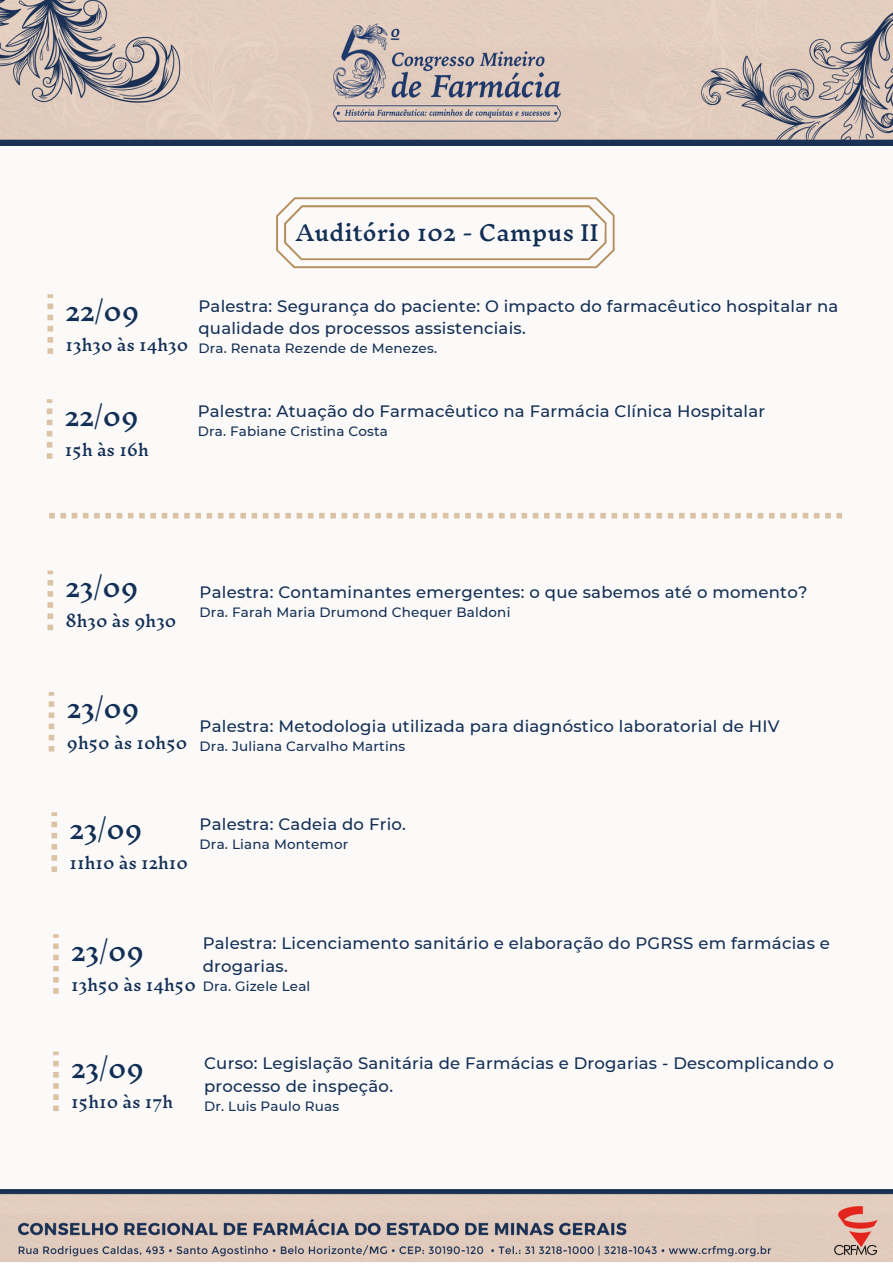
<style>
.page{position:relative;width:893px;height:1264px;background:#fff}
.page>*{position:absolute;margin:0;border:0;box-sizing:border-box;transform-origin:0 0}
.t1{font:500 24.3px "Inknut Antiqua";color:#132f55}
.t2{font:500 21.15px "Inknut Antiqua";color:#132f55}
.t3{font:500 16.5px/22.5px "Montserrat";letter-spacing:.015em;color:#132f55}
.t4{font:500 15.3px "Inknut Antiqua";color:#132f55}
.t5{font:500 13.5px "Montserrat";letter-spacing:.015em;color:#132f55}
</style>
<div class="page">
<div style="left:0;top:0;width:892px;height:1262px;background:#fcfaf9"></div>
<img style="left:0;top:0;width:892px;height:145px">
<svg style="left:276px;top:197px;width:338px;height:71px"></svg>
<img style="left:0;top:1189px;width:892px;height:72px">
<svg style="left:47px;top:570px;width:6px;height:60px"></svg>
<svg style="left:49px;top:692px;width:5px;height:59px"></svg>
<svg style="left:51px;top:812px;width:6px;height:60px"></svg>
<svg style="left:53px;top:1051px;width:6px;height:60px"></svg>
<svg style="left:53px;top:934px;width:6px;height:59px"></svg>
<svg style="left:47px;top:399px;width:5px;height:60px"></svg>
<svg style="left:49px;top:513px;width:793px;height:5px"></svg>
<svg style="left:47px;top:294px;width:6px;height:60px"></svg>
<p class="t2" style="left:295px;top:221px;width:305px">Auditório 102 - Campus II</p>
<h1 class="t1" style="left:66px;top:298px;width:76px">22/09</h1>
<p class="t4" style="left:66px;top:337px;width:124px">13h30 às 14h30</p>
<p class="t3" style="left:198px;top:295px;width:641px">Palestra: Segurança do paciente: O impacto do farmacêutico hospitalar na qualidade dos processos assistenciais.</p>
<p class="t5" style="left:198px;top:340px;width:240px">Dra. Renata Rezende de Menezes.</p>
<h1 class="t1" style="left:65px;top:403px;width:76px">22/09</h1>
<p class="t4" style="left:65px;top:442px;width:86px">15h às 16h</p>
<p class="t3" style="left:198px;top:399px;width:569px">Palestra: Atuação do Farmacêutico na Farmácia Clínica Hospitalar</p>
<p class="t5" style="left:198px;top:423px;width:192px">Dra. Fabiane Cristina Costa</p>
<h1 class="t1" style="left:66px;top:574px;width:75px">23/09</h1>
<p class="t4" style="left:66px;top:613px;width:112px">8h30 às 9h30</p>
<p class="t3" style="left:199px;top:581px;width:609px">Palestra: Contaminantes emergentes: o que sabemos até o momento?</p>
<p class="t5" style="left:199px;top:604px;width:312px">Dra. Farah Maria Drumond Chequer Baldoni</p>
<h1 class="t1" style="left:67px;top:695px;width:75px">23/09</h1>
<p class="t4" style="left:67px;top:734px;width:122px">9h50 às 10h50</p>
<p class="t3" style="left:199px;top:715px;width:581px">Palestra: Metodologia utilizada para diagnóstico laboratorial de HIV</p>
<p class="t5" style="left:199px;top:738px;width:207px">Dra. Juliana Carvalho Martins</p>
<h1 class="t1" style="left:70px;top:816px;width:75px">23/09</h1>
<p class="t4" style="left:70px;top:855px;width:120px">11h10 às 12h10</p>
<p class="t3" style="left:199px;top:812px;width:208px">Palestra: Cadeia do Frio.</p>
<p class="t5" style="left:199px;top:836px;width:150px">Dra. Liana Montemor</p>
<h1 class="t1" style="left:71px;top:938px;width:75px">23/09</h1>
<p class="t4" style="left:71px;top:976px;width:126px">13h50 às 14h50</p>
<p class="t3" style="left:203px;top:931px;width:628px">Palestra: Licenciamento sanitário e elaboração do PGRSS em farmácias e drogarias.</p>
<p class="t5" style="left:203px;top:977px;width:109px">Dra. Gizele Leal</p>
<h1 class="t1" style="left:71px;top:1055px;width:75px">23/09</h1>
<p class="t4" style="left:71px;top:1094px;width:103px">15h10 às 17h</p>
<p class="t3" style="left:204px;top:1051px;width:631px">Curso: Legislação Sanitária de Farmácias e Drogarias - Descomplicando o processo de inspeção.</p>
<p class="t5" style="left:204px;top:1097px;width:136px">Dr. Luis Paulo Ruas</p>
</div>
